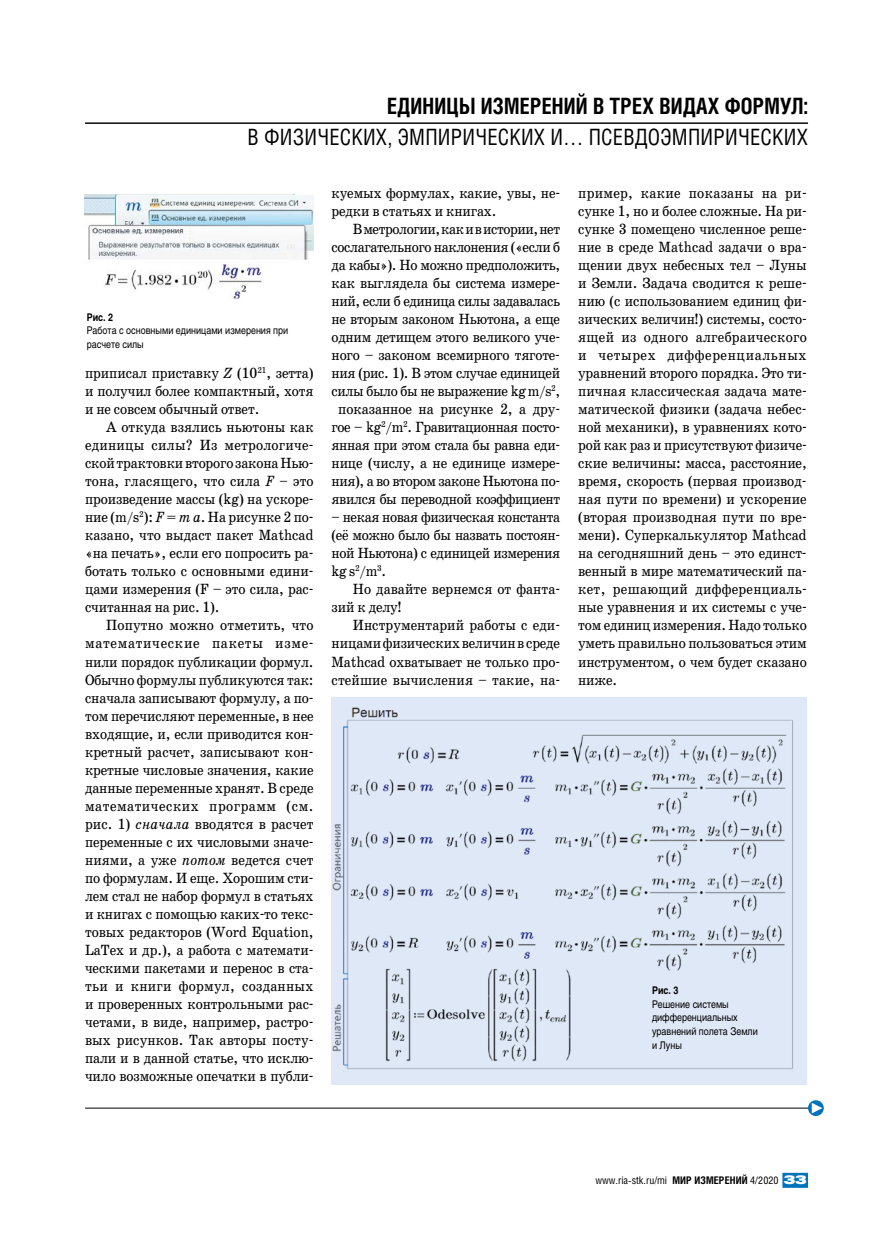
<style>
.page{position:relative;width:893px;height:1234px;background:#fff}
.page>*{position:absolute;margin:0;border:0;box-sizing:border-box;transform-origin:0 0}
.t1{font:22.5px "Helios Cond";letter-spacing:.01em;color:#000;scale:.94 1}
.t2{font:700 22.5px "Helios Cond";letter-spacing:.01em;color:#000;scale:.94 1}
.t3{font:15px/18px "School Book C";letter-spacing:-.015em;color:#000;text-align:justify;scale:.9 1}
.t4{font:15px/18px "School Book C";letter-spacing:.005em;color:#000;scale:.9 1}
.t5{font:10.5px/13.5px "Helios";color:#000;scale:.85 1}
.t6{font:10.5px "Helios Cond";color:#000}
.t7{font:700 10.5px "Helios";color:#000;scale:.85 1}
.s1{font-style:italic}
.s2{font-weight:700}
.s3{font-family:"Helios Ext";font-weight:900;font-size:12px;color:#fff}
</style>
<div class="page">
<hr style="left:85px;top:1107px;width:723px;height:1px;background:#000">
<hr style="left:85px;top:123px;width:723px;height:1px;background:#000">
<div style="left:782px;top:1172px;width:26px;height:15px;background:#0073bc"></div>
<div style="left:808px;top:1099px;width:16px;height:16px;border:2px solid #0073bc;border-radius:50%"></div>
<svg style="left:812px;top:1102px;width:10px;height:11px"></svg>
<img style="left:85px;top:195px;width:229px;height:104px">
<div style="left:332px;top:697px;width:475px;height:387px;background:#dfe8f7"></div>
<img style="left:332px;top:707px;width:461px;height:362px">
<h1 class="t2" style="left:387px;top:91px;width:449px">ЕДИНИЦЫ ИЗМЕРЕНИЙ В ТРЕХ ВИДАХ ФОРМУЛ:</h1>
<h1 class="t1" style="left:248px;top:123px;width:598px">В ФИЗИЧЕСКИХ, ЭМПИРИЧЕСКИХ И… ПСЕВДОЭМПИРИЧЕСКИХ</h1>
<p class="t7" style="left:87px;top:310px;width:33px">Рис. 2</p>
<p class="t5" style="left:87px;top:323px;width:239px">Работа с основными единицами измерения при расчете силы</p>
<p class="t3" style="left:85px;top:364px;width:255px">приписал приставку <span class="s1">Z</span> (10<sup>21</sup>, зетта) и получил более компактный, хотя и не совсем обычный ответ.</p>
<p class="t3" style="left:85px;top:418px;width:256px;text-indent:21px">А откуда взялись ньютоны как единицы силы? Из метрологиче&shy;ской трактовки второго закона Нью&shy;тона, гласящего, что сила <span class="s1">F</span> – это произведение массы (kg) на ускоре&shy;ние (m/s<sup>2</sup>): <span class="s1">F</span> = <span class="s1">m a</span>. На рисунке 2 по&shy;казано, что выдаст пакет Mathcad «на печать», если его попросить ра&shy;ботать только с основными едини&shy;цами измерения (F – это сила, рас&shy;считанная на рис. 1).</p>
<p class="t3" style="left:85px;top:616px;width:256px;text-indent:21px">Попутно можно отметить, что математические пакеты изме&shy;нили порядок публикации формул.<br>Обычно формулы публикуются так: сначала записывают формулу, а по&shy;том перечисляют переменные, в нее входящие, и, если приводится кон&shy;кретный расчет, записывают кон&shy;кретные числовые значения, какие данные переменные хранят. В среде математических программ (см. рис. 1) <span class="s1">сначала</span> вводятся в расчет переменные с их числовыми значе&shy;ниями, а уже <span class="s1">потом</span> ведется счет по формулам. И еще. Хорошим сти&shy;лем стал не набор формул в статьях и книгах с помощью каких-то текс&shy;товых редакторов (Word Equation, LaTex и др.), а работа с математи&shy;ческими пакетами и перенос в ста&shy;тьи и книги формул, созданных и проверенных контрольными рас&shy;четами, в виде, например, растро&shy;вых рисунков. Так авторы посту&shy;пали и в данной статье, что исклю&shy;чило возможные опечатки в публи-</p>
<p class="t3" style="left:332px;top:184px;width:255px">куемых формулах, какие, увы, не&shy;редки в статьях и книгах.</p>
<p class="t3" style="left:332px;top:220px;width:256px;text-align:right">Вметрологии, как ивистории, нет сослагательного наклонения («если б да кабы»). Но можно предположить, как выглядела бы система измере&shy;ний, если б единица силы задавалась не вторым законом Ньютона, а еще одним детищем этого великого уче&shy;ного – законом всемирного тяготе&shy;ния (рис. 1). В этом случае единицей силы было бы не выражение kgm/s<sup>2</sup>, показанное на рисунке 2, а дру&shy;гое – kg<sup>2</sup>/m<sup>2</sup>. Гравитационная посто&shy;янная при этом стала бы равна еди&shy;нице (числу, а не единице измере&shy;ния), а во втором законе Ньютона по&shy;явился бы переводной коэффициент</p>
<p class="t3" style="left:332px;top:508px;width:256px">– некая новая физическая константа (её можно было бы назвать постоян&shy;ной Ньютона) с единицей измерения kg s<sup>2</sup>/m<sup>3</sup>.</p>
<p class="t4" style="left:332px;top:580px;width:255px;text-indent:21px">Но давайте вернемся от фанта&shy;зий к делу!</p>
<p class="t3" style="left:332px;top:616px;width:256px;text-indent:21px">Инструментарий работы с еди&shy;ницами физических величин всреде Mathcad охватывает не только про&shy;стейшие вычисления – такие, на-</p>
<p class="t3" style="left:578px;top:184px;width:256px">пример, какие показаны на ри&shy;сунке 1, но и более сложные. На ри&shy;сунке 3 помещено численное реше&shy;ние в среде Mathcad задачи о вра&shy;щении двух небесных тел – Луны и Земли. Задача сводится к реше&shy;нию (с использованием единиц фи&shy;зических величин!) системы, состо&shy;ящей из одного алгебраического и четырех дифференциальных уравнений второго порядка. Это ти&shy;пичная классическая задача мате&shy;матической физики (задача небес&shy;ной механики), в уравнениях кото&shy;рой как раз и присутствуют физиче&shy;ские величины: масса, расстояние, время, скорость (первая производ&shy;ная пути по времени) и ускорение (вторая производная пути по вре&shy;мени). Суперкалькулятор Mathcad на сегодняшний день – это единст&shy;венный в мире математический па&shy;кет, решающий дифференциаль&shy;ные уравнения и их системы с уче&shy;том единиц измерения. Надо только уметь правильно пользоваться этим инструментом, о чем будет сказано ниже.</p>
<p class="t7" style="left:652px;top:983px;width:33px">Рис. 3</p>
<p class="t5" style="left:652px;top:996px;width:126px">Решение системы дифференциальных уравнений полета Земли и Луны</p>
<p class="t6" style="left:595px;top:1173px;width:213px">www.ria-stk.ru/mi <span class="s2">МИР ИЗМЕРЕНИЙ</span> 4/2020 <span class="s3">33</span></p>
</div>
